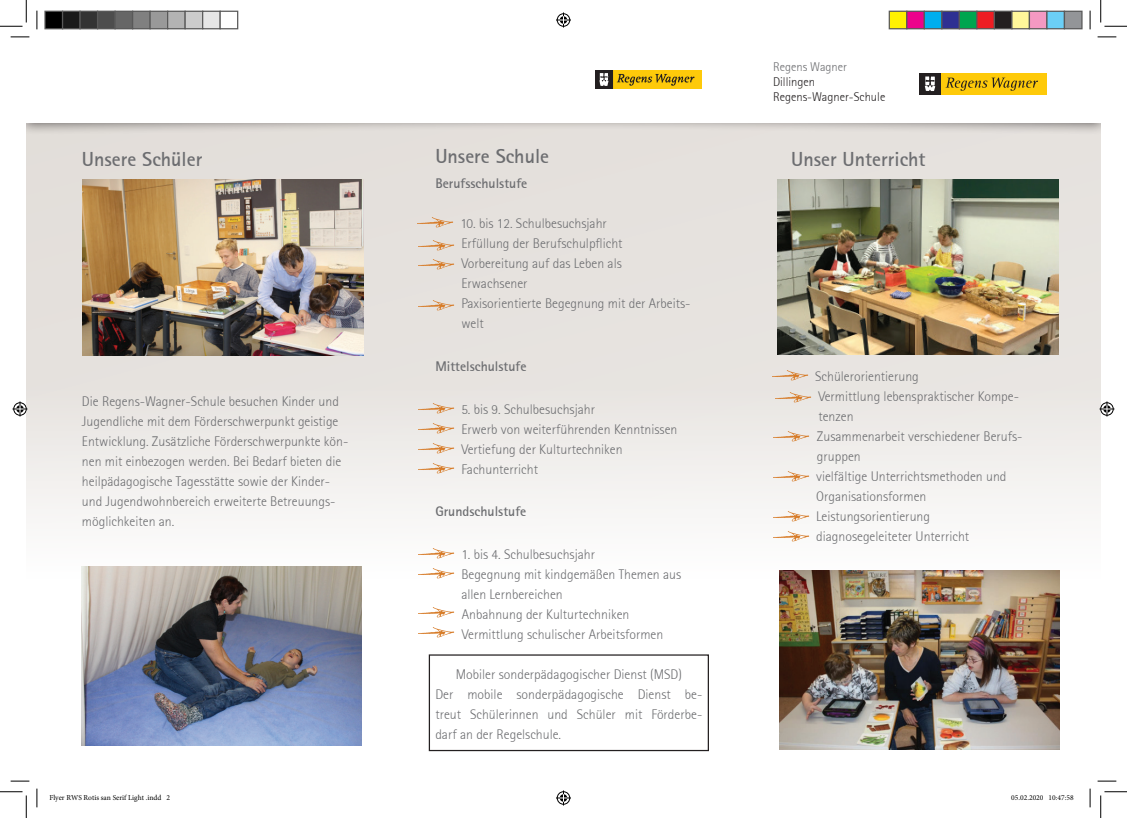
<style>
.page{position:relative;width:1127px;height:818px;background:#fff}
.page>*{position:absolute;margin:0;border:0;box-sizing:border-box;transform-origin:0 0}
.t1{font:700 20px "Rotis Sans Serif";color:#6c6d70}
.t2{font:300 13.75px/20px "Rotis Sans Serif";color:#6c6d70}
.t3{font:700 13.75px "Rotis Sans Serif";color:#6c6d70}
.t4{font:300 12.5px/15px "Rotis Sans Serif";color:#231f20}
.t5{font:300 12.5px "Rotis Sans Serif";color:#6c6d70}
.t6{font:7.5px "Minion Pro";color:#000}
</style>
<div class="page">
<div style="left:26px;top:26px;width:1074px;height:766px;background:#e6e2de"></div>
<div style="left:26px;top:386px;width:1074px;height:406px;background:linear-gradient(to bottom,#eeebe9,#fff)"></div>
<img style="left:417px;top:217px;width:36px;height:11px">
<img style="left:775px;top:390px;width:36px;height:18px">
<img style="left:418px;top:240px;width:36px;height:11px">
<img style="left:418px;top:259px;width:36px;height:11px">
<img style="left:418px;top:300px;width:36px;height:11px">
<img style="left:418px;top:400px;width:36px;height:18px">
<img style="left:418px;top:420px;width:36px;height:18px">
<img style="left:418px;top:460px;width:36px;height:18px">
<img style="left:418px;top:440px;width:36px;height:18px">
<img style="left:418px;top:546px;width:36px;height:37px">
<img style="left:418px;top:605px;width:36px;height:37px">
<div style="left:428px;top:654px;width:280px;height:97px;border:1px solid #231f20"></div>
<img style="left:83px;top:179px;width:280px;height:177px">
<img style="left:82px;top:567px;width:279px;height:179px">
<img style="left:777px;top:179px;width:281px;height:175px">
<img style="left:778px;top:570px;width:281px;height:179px">
<img style="left:772px;top:468px;width:36px;height:18px">
<img style="left:772px;top:508px;width:36px;height:18px">
<img style="left:772px;top:529px;width:36px;height:18px">
<img style="left:772px;top:370px;width:35px;height:11px">
<img style="left:773px;top:429px;width:36px;height:18px">
<div style="left:26px;top:26px;width:1074px;height:109px;background:#231f20;opacity:.7"></div>
<div style="left:26px;top:26px;width:1074px;height:97px;background:#fff"></div>
<img style="left:596px;top:70px;width:105px;height:18px">
<div style="left:940px;top:73px;width:106px;height:21px;background:#feca0a"></div>
<svg style="left:945px;top:77px;width:92px;height:14px"></svg>
<div style="left:919px;top:73px;width:21px;height:21px;background:#231f20"></div>
<svg style="left:924px;top:76px;width:11px;height:15px"></svg>
<svg style="left:11px;top:36px;width:18px;height:2px"></svg>
<svg style="left:1097px;top:36px;width:18px;height:2px"></svg>
<svg style="left:11px;top:780px;width:18px;height:2px"></svg>
<svg style="left:1097px;top:780px;width:18px;height:2px"></svg>
<svg style="left:36px;top:11px;width:2px;height:18px"></svg>
<svg style="left:36px;top:788px;width:2px;height:19px"></svg>
<svg style="left:1089px;top:11px;width:1px;height:18px"></svg>
<svg style="left:1088px;top:788px;width:2px;height:19px"></svg>
<svg style="left:0;top:0;width:27px;height:27px"></svg>
<svg style="left:0;top:791px;width:27px;height:27px"></svg>
<svg style="left:1100px;top:0;width:26px;height:27px"></svg>
<svg style="left:1100px;top:791px;width:26px;height:27px"></svg>
<svg style="left:556px;top:13px;width:15px;height:15px"></svg>
<svg style="left:556px;top:790px;width:15px;height:15px"></svg>
<svg style="left:13px;top:401px;width:15px;height:15px"></svg>
<svg style="left:1099px;top:401px;width:15px;height:15px"></svg>
<div style="left:45px;top:11px;width:18px;height:18px;background:#000"></div>
<div style="left:44px;top:11px;width:19px;height:18px;border:1px solid #595959"></div>
<div style="left:63px;top:11px;width:17px;height:18px;background:#1a1a1a"></div>
<div style="left:62px;top:11px;width:19px;height:18px;border:1px solid #595959"></div>
<div style="left:80px;top:11px;width:18px;height:18px;background:#333"></div>
<div style="left:79px;top:11px;width:19px;height:18px;border:1px solid #595959"></div>
<div style="left:98px;top:11px;width:17px;height:18px;background:#4d4d4d"></div>
<div style="left:97px;top:11px;width:19px;height:18px;border:1px solid #595959"></div>
<div style="left:115px;top:11px;width:18px;height:18px;background:#666"></div>
<div style="left:114px;top:11px;width:19px;height:18px;border:1px solid #595959"></div>
<div style="left:133px;top:11px;width:17px;height:18px;background:#808080"></div>
<div style="left:132px;top:11px;width:19px;height:18px;border:1px solid #595959"></div>
<div style="left:150px;top:11px;width:18px;height:18px;background:#999"></div>
<div style="left:149px;top:11px;width:19px;height:18px;border:1px solid #595959"></div>
<div style="left:168px;top:11px;width:17px;height:18px;background:#b3b3b3"></div>
<div style="left:167px;top:11px;width:19px;height:18px;border:1px solid #595959"></div>
<div style="left:185px;top:11px;width:18px;height:18px;background:#ccc"></div>
<div style="left:184px;top:11px;width:19px;height:18px;border:1px solid #595959"></div>
<div style="left:203px;top:11px;width:17px;height:18px;background:#e6e6e6"></div>
<div style="left:202px;top:11px;width:19px;height:18px;border:1px solid #595959"></div>
<div style="left:219px;top:11px;width:19px;height:18px;border:1px solid #595959"></div>
<div style="left:889px;top:11px;width:17px;height:18px;background:#fff101"></div>
<div style="left:888px;top:11px;width:19px;height:18px;border:1px solid #595959"></div>
<div style="left:906px;top:11px;width:18px;height:18px;background:#ed028c"></div>
<div style="left:905px;top:11px;width:19px;height:18px;border:1px solid #595959"></div>
<div style="left:924px;top:11px;width:17px;height:18px;background:#00aeef"></div>
<div style="left:923px;top:11px;width:19px;height:18px;border:1px solid #595959"></div>
<div style="left:941px;top:11px;width:18px;height:18px;background:#2e3092"></div>
<div style="left:940px;top:11px;width:19px;height:18px;border:1px solid #595959"></div>
<div style="left:959px;top:11px;width:17px;height:18px;background:#00a54f"></div>
<div style="left:958px;top:11px;width:19px;height:18px;border:1px solid #595959"></div>
<div style="left:976px;top:11px;width:18px;height:18px;background:#ee1d23"></div>
<div style="left:975px;top:11px;width:19px;height:18px;border:1px solid #595959"></div>
<div style="left:994px;top:11px;width:17px;height:18px;background:#231f20"></div>
<div style="left:993px;top:11px;width:19px;height:18px;border:1px solid #595959"></div>
<div style="left:1011px;top:11px;width:18px;height:18px;background:#fff79a"></div>
<div style="left:1010px;top:11px;width:19px;height:18px;border:1px solid #595959"></div>
<div style="left:1029px;top:11px;width:17px;height:18px;background:#f499c2"></div>
<div style="left:1028px;top:11px;width:19px;height:18px;border:1px solid #595959"></div>
<div style="left:1046px;top:11px;width:18px;height:18px;background:#6bcff6"></div>
<div style="left:1045px;top:11px;width:19px;height:18px;border:1px solid #595959"></div>
<div style="left:1064px;top:11px;width:17px;height:18px;background:#939598"></div>
<div style="left:1063px;top:11px;width:19px;height:18px;border:1px solid #595959"></div>
<h1 class="t1" style="left:82px;top:147px;width:122px">Unsere Schüler</h1>
<p class="t2" style="left:82px;top:391px;width:268px">Die Regens-Wagner-Schule besuchen Kinder und Jugendliche mit dem Förderschwerpunkt geistige Entwicklung. Zusätzliche Förderschwerpunkte kön&shy;nen mit einbezogen werden. Bei Bedarf bieten die heilpädagogische Tagesstätte sowie der Kinder&shy;und Jugendwohnbereich erweiterte Betreuungs&shy;möglichkeiten an.</p>
<h1 class="t1" style="left:435px;top:144px;width:115px">Unsere Schule</h1>
<p class="t3" style="left:435px;top:175px;width:93px">Berufsschulstufe</p>
<p class="t2" style="left:460px;top:214px;width:232px">10. bis 12. Schulbesuchsjahr<br>Erfüllung der Berufschulpflicht<br>Vorbereitung auf das Leben als<br>Erwachsener<br>Paxisorientierte Begegnung mit der Arbeits&shy;welt</p>
<p class="t3" style="left:435px;top:358px;width:93px">Mittelschulstufe</p>
<p class="t2" style="left:461px;top:399px;width:217px">5. bis 9. Schulbesuchsjahr<br>Erwerb von weiterführenden Kenntnissen<br>Vertiefung der Kulturtechniken<br>Fachunterricht</p>
<p class="t3" style="left:435px;top:503px;width:92px">Grundschulstufe</p>
<p class="t2" style="left:461px;top:544px;width:221px">1. bis 4. Schulbesuchsjahr<br>Begegnung mit kindgemäßen Themen aus allen Lernbereichen<br>Anbahnung der Kulturtechniken<br>Vermittlung schulischer Arbeitsformen</p>
<p class="t2" style="left:435px;top:664px;width:268px;text-indent:20px">Mobiler sonderpädagogischer Dienst (MSD)<br>Der mobile sonderpädagogische Dienst be&shy;treut Schülerinnen und Schüler mit Förderbe&shy;darf an der Regelschule.</p>
<p class="t5" style="left:772px;top:60px;width:76px">Regens Wagner</p>
<p class="t4" style="left:772px;top:74px;width:114px">Dillingen<br>Regens-Wagner-Schule</p>
<h1 class="t1" style="left:791px;top:147px;width:136px">Unser Unterricht</h1>
<p class="t2" style="left:815px;top:366px;width:209px">Schülerorientierung<br>Vermittlung lebenspraktischer Kompe&shy;tenzen<br>Zusammenarbeit verschiedener Berufs&shy;gruppen<br>vielfältige Unterrichtsmethoden und<br>Organisationsformen<br>Leistungsorientierung diagnosegeleiteter Unterricht</p>
<p class="t6" style="left:49px;top:792px;width:122px">Flyer RWS Rotis san Serif Light .indd 2</p>
<p class="t6" style="left:1010px;top:792px;width:64px">05.02.2020 10:47:58</p>
</div>
